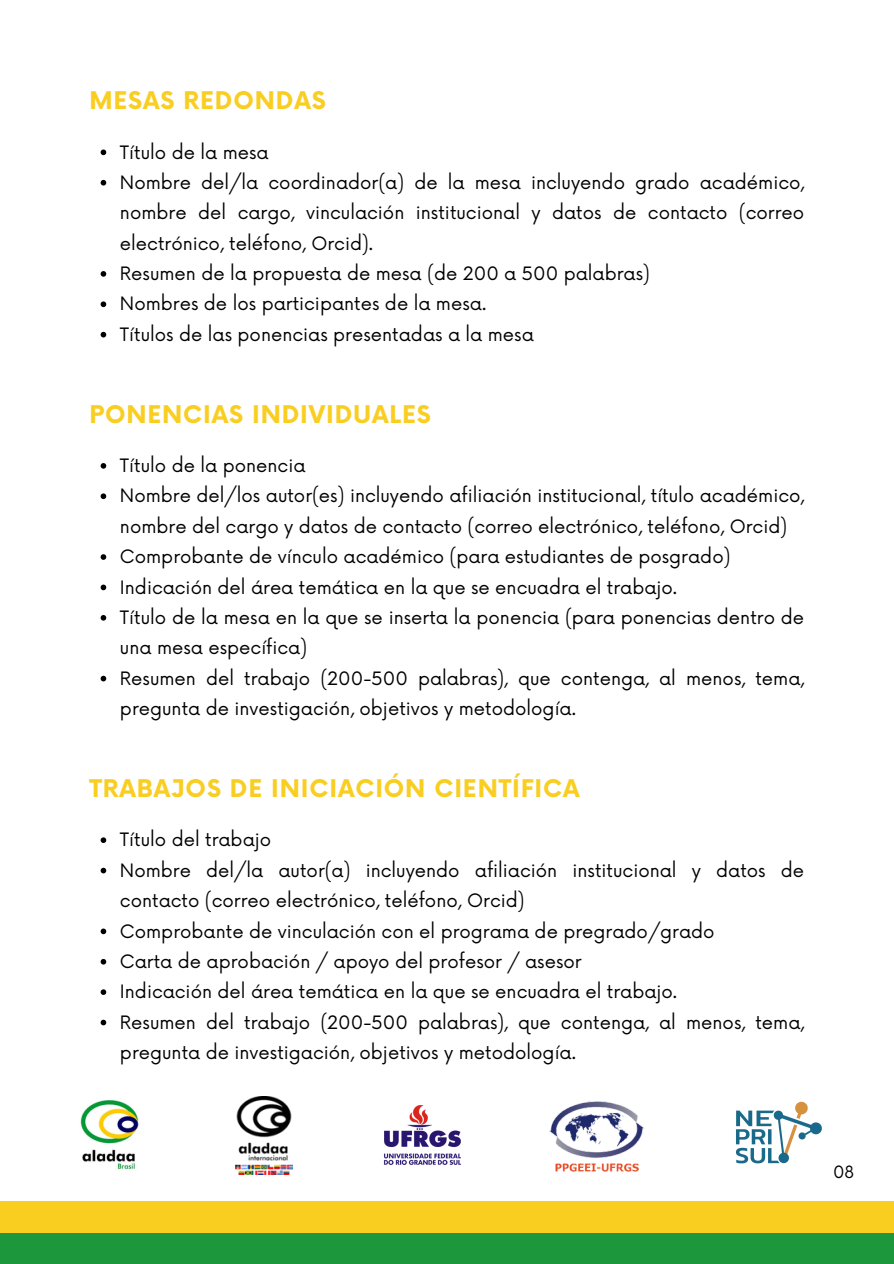
<style>
.page{position:relative;width:894px;height:1264px;background:#fff}
.page>*{position:absolute;margin:0;border:0;box-sizing:border-box;transform-origin:0 0}
.t1{font:700 23.7px "Now";letter-spacing:.035em;color:#f9ce21}
.t2{font:18px/30.3px "Now";color:#000}
.t3{font:16.5px "Now";color:#000}
</style>
<div class="page">
<div style="left:0;top:1232px;width:893px;height:31px;background:#1c973b"></div>
<div style="left:0;top:1200px;width:893px;height:32px;background:#f9ce21"></div>
<img style="left:80px;top:1100px;width:59px;height:70px">
<img style="left:383px;top:1105px;width:78px;height:60px">
<img style="left:549px;top:1101px;width:95px;height:70px">
<img style="left:736px;top:1101px;width:86px;height:63px">
<svg style="left:101px;top:149px;width:5px;height:6px"></svg>
<svg style="left:101px;top:180px;width:5px;height:5px"></svg>
<svg style="left:101px;top:271px;width:5px;height:6px"></svg>
<svg style="left:101px;top:301px;width:5px;height:6px"></svg>
<svg style="left:101px;top:332px;width:5px;height:5px"></svg>
<svg style="left:101px;top:463px;width:5px;height:5px"></svg>
<svg style="left:101px;top:493px;width:5px;height:6px"></svg>
<svg style="left:101px;top:554px;width:5px;height:6px"></svg>
<svg style="left:101px;top:584px;width:5px;height:6px"></svg>
<svg style="left:101px;top:615px;width:5px;height:5px"></svg>
<svg style="left:101px;top:675px;width:5px;height:6px"></svg>
<svg style="left:101px;top:837px;width:5px;height:6px"></svg>
<svg style="left:101px;top:867px;width:5px;height:6px"></svg>
<svg style="left:101px;top:928px;width:5px;height:6px"></svg>
<svg style="left:101px;top:959px;width:5px;height:5px"></svg>
<svg style="left:101px;top:989px;width:5px;height:5px"></svg>
<svg style="left:101px;top:1019px;width:5px;height:6px"></svg>
<img style="left:236px;top:1096px;width:56px;height:78px">
<p class="t1" style="left:89px;top:88px;width:238px">MESAS REDONDAS</p>
<p class="t2" style="left:120px;top:138px;width:150px">Título de la mesa</p>
<p class="t2" style="left:120px;top:168px;width:685px;text-align:justify">Nombre del/la coordinador(a) de la mesa incluyendo grado académico, nombre del cargo, vinculación institucional y datos de contacto (correo electrónico, teléfono, Orcid).</p>
<p class="t2" style="left:120px;top:259px;width:531px">Resumen de la propuesta de mesa (de 200 a 500 palabras)</p>
<p class="t2" style="left:120px;top:290px;width:368px">Nombres de los participantes de la mesa.</p>
<h1 class="t2" style="left:120px;top:320px;width:415px">Títulos de las ponencias presentadas a la mesa</h1>
<p class="t1" style="left:89px;top:401px;width:343px">PONENCIAS INDIVIDUALES</p>
<p class="t2" style="left:120px;top:451px;width:187px">Título de la ponencia</p>
<p class="t2" style="left:120px;top:481px;width:685px">Nombre del/los autor(es) incluyendo afiliación institucional, título académico, nombre del cargo y datos de contacto (correo electrónico, teléfono, Orcid)</p>
<p class="t2" style="left:120px;top:542px;width:612px">Comprobante de vínculo académico (para estudiantes de posgrado)</p>
<p class="t2" style="left:120px;top:573px;width:558px">Indicación del área temática en la que se encuadra el trabajo.</p>
<p class="t2" style="left:120px;top:603px;width:685px">Título de la mesa en la que se inserta la ponencia (para ponencias dentro de una mesa específica)</p>
<h1 class="t2" style="left:120px;top:664px;width:685px">Resumen del trabajo (200-500 palabras), que contenga, al menos, tema, pregunta de investigación, objetivos y metodología.</h1>
<p class="t1" style="left:89px;top:775px;width:491px">TRABAJOS DE INICIACIÓN CIENTÍFICA</p>
<p class="t2" style="left:120px;top:825px;width:153px">Título del trabajo</p>
<p class="t2" style="left:120px;top:856px;width:685px">Nombre del/la autor(a) incluyendo afiliación institucional y datos de contacto (correo electrónico, teléfono, Orcid)</p>
<p class="t2" style="left:120px;top:916px;width:596px">Comprobante de vinculación con el programa de pregrado/grado</p>
<p class="t2" style="left:120px;top:947px;width:463px">Carta de aprobación / apoyo del profesor / asesor</p>
<p class="t2" style="left:120px;top:977px;width:558px">Indicación del área temática en la que se encuadra el trabajo.</p>
<p class="t2" style="left:120px;top:1007px;width:685px">Resumen del trabajo (200-500 palabras), que contenga, al menos, tema, pregunta de investigación, objetivos y metodología.</p>
<h1 class="t3" style="left:832px;top:1162px;width:23px">08</h1>
</div>
